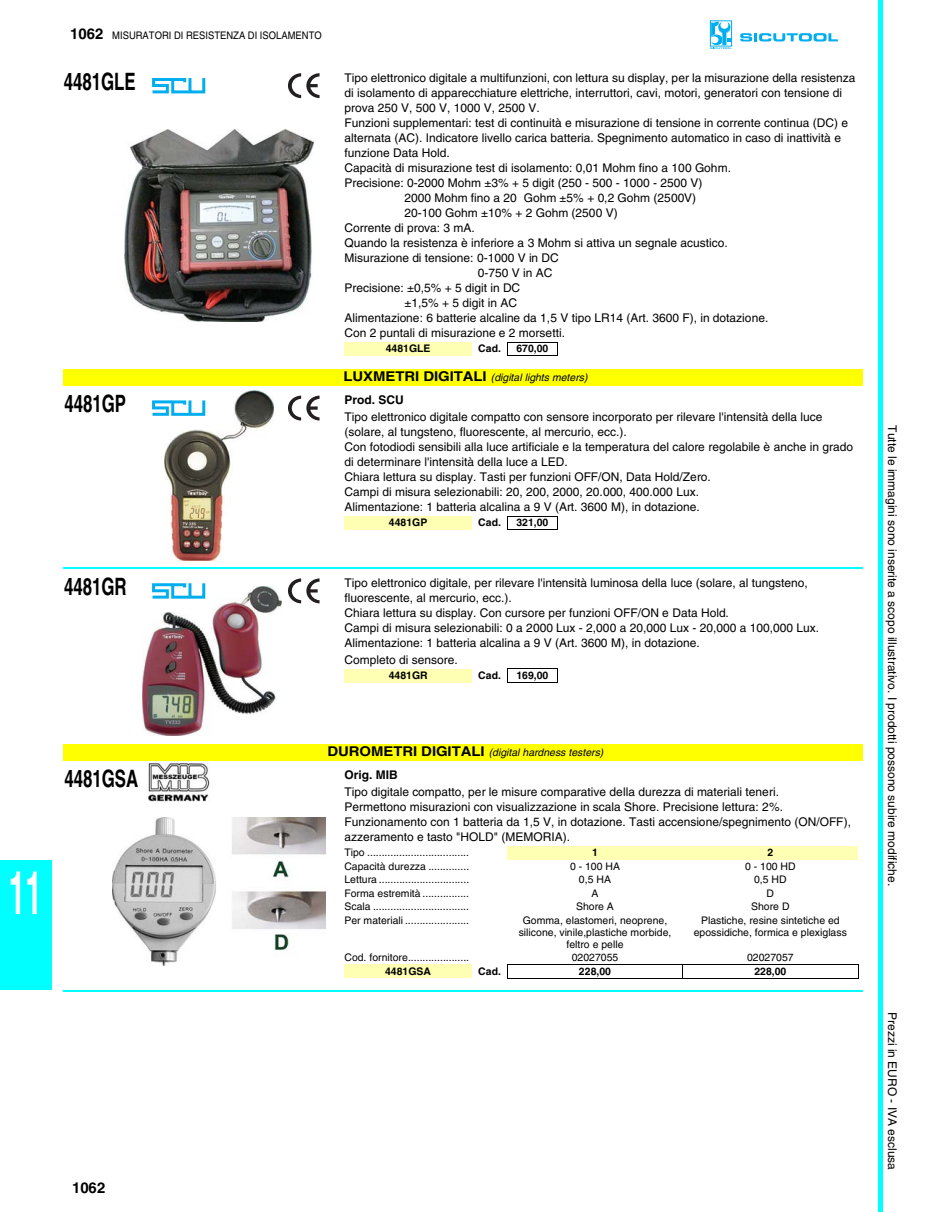
<style>
.page{position:relative;width:936px;height:1212px;background:#fff}
.page>*{position:absolute;margin:0;border:0;box-sizing:border-box;transform-origin:0 0}
.t1{font:700 60px "Helvetica";color:#fff;scale:.5 1}
.t2{font:700 24px "Helvetica";color:#000;scale:.7 1}
.t3{font:700 15px "Helvetica";color:#000}
.t4{font:12px/15px "Helvetica";color:#000}
.t5{font:700 12px "Helvetica";color:#000}
.t6{font:10.5px/12px "Helvetica";letter-spacing:.005em;color:#000;text-align:center}
.t7{font:italic 10.5px "Helvetica";color:#000}
.t8{font:700 10.5px "Helvetica";letter-spacing:.005em;color:#000}
.t9{font:10.5px "Helvetica";letter-spacing:.005em;color:#000;scale:.9 1}
.s1{font-weight:700;font-size:15px}
.s2{font-weight:700;font-style:normal;font-size:13.5px}
</style>
<div class="page">
<hr style="left:878px;top:0;width:4px;height:1212px;background:#0ff">
<div style="left:708px;top:19px;width:26px;height:30px;border:3px solid #fff"></div>
<svg style="left:710px;top:22px;width:22px;height:27px"></svg>
<svg style="left:740px;top:33px;width:98px;height:9px"></svg>
<div style="left:0;top:861px;width:51px;height:128px;background:#0ff"></div>
<hr style="left:0;top:860px;width:52px;height:2px;background:#0ff">
<hr style="left:50px;top:861px;width:2px;height:129px;background:#0ff">
<hr style="left:0;top:988px;width:51px;height:2px;background:#0ff">
<img style="left:124px;top:130px;width:190px;height:191px">
<div style="left:188px;top:77px;width:17px;height:16px;border:3px solid #00aeef"></div>
<svg style="left:152px;top:77px;width:40px;height:17px"></svg>
<svg style="left:288px;top:73px;width:32px;height:25px"></svg>
<div style="left:344px;top:342px;width:128px;height:14px;background:#ffffb3"></div>
<svg style="left:507px;top:343px;width:1px;height:12px"></svg>
<svg style="left:557px;top:343px;width:1px;height:12px"></svg>
<hr style="left:507px;top:342px;width:51px;height:1px;background:#000">
<hr style="left:507px;top:355px;width:51px;height:1px;background:#000">
<div style="left:64px;top:369px;width:799px;height:17px;background:#ff0"></div>
<svg style="left:288px;top:396px;width:32px;height:25px"></svg>
<img style="left:164px;top:390px;width:110px;height:170px">
<div style="left:149px;top:386px;width:59px;height:43px;background:#fff"></div>
<div style="left:188px;top:399px;width:17px;height:17px;border:3px solid #00aeef"></div>
<svg style="left:152px;top:399px;width:40px;height:17px"></svg>
<div style="left:344px;top:516px;width:128px;height:14px;background:#ffffb3"></div>
<svg style="left:507px;top:517px;width:1px;height:12px"></svg>
<svg style="left:557px;top:517px;width:1px;height:12px"></svg>
<hr style="left:507px;top:516px;width:51px;height:1px;background:#000">
<hr style="left:507px;top:529px;width:51px;height:1px;background:#000">
<hr style="left:64px;top:567px;width:799px;height:1px;background:#0ff">
<svg style="left:288px;top:578px;width:32px;height:25px"></svg>
<img style="left:143px;top:586px;width:139px;height:149px">
<div style="left:149px;top:569px;width:59px;height:43px;background:#fff"></div>
<div style="left:188px;top:582px;width:17px;height:17px;border:3px solid #00aeef"></div>
<svg style="left:152px;top:582px;width:40px;height:17px"></svg>
<div style="left:344px;top:669px;width:128px;height:13px;background:#ffffb3"></div>
<svg style="left:507px;top:670px;width:1px;height:12px"></svg>
<svg style="left:557px;top:670px;width:1px;height:12px"></svg>
<hr style="left:507px;top:669px;width:51px;height:1px;background:#000">
<hr style="left:507px;top:682px;width:51px;height:1px;background:#000">
<div style="left:64px;top:744px;width:799px;height:17px;background:#ff0"></div>
<img style="left:113px;top:818px;width:213px;height:147px">
<img style="left:148px;top:763px;width:62px;height:39px">
<div style="left:507px;top:846px;width:176px;height:14px;background:#ffffb3"></div>
<div style="left:683px;top:846px;width:175px;height:14px;background:#ffffb3"></div>
<div style="left:344px;top:965px;width:128px;height:13px;background:#ffffb3"></div>
<svg style="left:507px;top:965px;width:1px;height:13px"></svg>
<svg style="left:682px;top:965px;width:1px;height:13px"></svg>
<svg style="left:858px;top:965px;width:1px;height:13px"></svg>
<hr style="left:507px;top:964px;width:351px;height:1px;background:#000">
<hr style="left:507px;top:978px;width:351px;height:1px;background:#000">
<hr style="left:64px;top:990px;width:799px;height:2px;background:#0ff">
<h1 class="t1" style="left:9px;top:856px;width:68px">11</h1>
<p class="t9" style="left:70px;top:29px;width:281px"><span class="s1">1062</span> MISURATORI DI RESISTENZA DI ISOLAMENTO</p>
<h2 class="t2" style="left:64px;top:67px;width:104px">4481GLE</h2>
<p class="t4" style="left:344px;top:70px;width:512px">Tipo elettronico digitale a multifunzioni, con lettura su display, per la misurazione della resistenza</p>
<p class="t4" style="left:344px;top:85px;width:499px">di isolamento di apparecchiature elettriche, interruttori, cavi, motori, generatori con tensione di</p>
<p class="t4" style="left:344px;top:100px;width:197px">prova 250 V, 500 V, 1000 V, 2500 V.</p>
<p class="t4" style="left:344px;top:115px;width:505px">Funzioni supplementari: test di continuità e misurazione di tensione in corrente continua (DC) e</p>
<p class="t4" style="left:344px;top:130px;width:498px">alternata (AC). Indicatore livello carica batteria. Spegnimento automatico in caso di inattività e</p>
<p class="t4" style="left:344px;top:145px;width:107px">funzione Data Hold.</p>
<p class="t4" style="left:344px;top:160px;width:388px">Capacità di misurazione test di isolamento: 0,01 Mohm fino a 100 Gohm.</p>
<p class="t4" style="left:344px;top:175px;width:359px">Precisione: 0-2000 Mohm ±3% + 5 digit (250 - 500 - 1000 - 2500 V)</p>
<p class="t4" style="left:404px;top:190px;width:293px">2000 Mohm fino a 20 Gohm ±5% + 0,2 Gohm (2500V)</p>
<p class="t4" style="left:404px;top:205px;width:215px">20-100 Gohm ±10% + 2 Gohm (2500 V)</p>
<p class="t4" style="left:344px;top:220px;width:132px">Corrente di prova: 3 mA.</p>
<p class="t4" style="left:344px;top:235px;width:385px">Quando la resistenza è inferiore a 3 Mohm si attiva un segnale acustico.</p>
<p class="t4" style="left:344px;top:250px;width:216px">Misurazione di tensione: 0-1000 V in DC</p>
<p class="t4" style="left:478px;top:265px;width:76px">0-750 V in AC</p>
<p class="t4" style="left:344px;top:280px;width:177px">Precisione: ±0,5% + 5 digit in DC</p>
<p class="t4" style="left:404px;top:295px;width:114px">±1,5% + 5 digit in AC</p>
<p class="t4" style="left:344px;top:310px;width:425px">Alimentazione: 6 batterie alcaline da 1,5 V tipo LR14 (Art. 3600 F), in dotazione.</p>
<p class="t4" style="left:344px;top:325px;width:222px">Con 2 puntali di misurazione e 2 morsetti.</p>
<p class="t8" style="left:386px;top:342px;width:46px">4481GLE</p>
<p class="t8" style="left:478px;top:342px;width:24px">Cad.</p>
<p class="t8" style="left:516px;top:342px;width:33px">670,00</p>
<p class="t7" style="left:344px;top:374px;width:246px"><span class="s2">LUXMETRI DIGITALI</span> (digital lights meters)</p>
<h2 class="t2" style="left:65px;top:389px;width:90px">4481GP</h2>
<p class="t5" style="left:344px;top:393px;width:61px">Prod. SCU</p>
<p class="t4" style="left:344px;top:409px;width:510px">Tipo elettronico digitale compatto con sensore incorporato per rilevare l'intensità della luce (solare, al tungsteno, fluorescente, al mercurio, ecc.).<br>Con fotodiodi sensibili alla luce artificiale e la temperatura del calore regolabile è anche in grado di determinare l'intensità della luce a LED.<br>Chiara lettura su display. Tasti per funzioni OFF/ON, Data Hold/Zero.<br>Campi di misura selezionabili: 20, 200, 2000, 20.000, 400.000 Lux.<br>Alimentazione: 1 batteria alcalina a 9 V (Art. 3600 M), in dotazione.</p>
<p class="t8" style="left:389px;top:516px;width:40px">4481GP</p>
<p class="t8" style="left:478px;top:516px;width:24px">Cad.</p>
<p class="t8" style="left:516px;top:516px;width:33px">321,00</p>
<h2 class="t2" style="left:64px;top:572px;width:91px">4481GR</h2>
<p class="t4" style="left:344px;top:575px;width:476px">Tipo elettronico digitale, per rilevare l'intensità luminosa della luce (solare, al tungsteno, fluorescente, al mercurio, ecc.).<br>Chiara lettura su display. Con cursore per funzioni OFF/ON e Data Hold.<br>Campi di misura selezionabili: 0 a 2000 Lux - 2,000 a 20,000 Lux - 20,000 a 100,000 Lux.<br>Alimentazione: 1 batteria alcalina a 9 V (Art. 3600 M), in dotazione.</p>
<p class="t4" style="left:344px;top:652px;width:115px">Completo di sensore.</p>
<p class="t8" style="left:389px;top:669px;width:41px">4481GR</p>
<p class="t8" style="left:478px;top:669px;width:24px">Cad.</p>
<p class="t8" style="left:516px;top:669px;width:33px">169,00</p>
<p class="t7" style="left:328px;top:749px;width:277px"><span class="s2">DUROMETRI DIGITALI</span> (digital hardness testers)</p>
<h2 class="t2" style="left:64px;top:764px;width:107px">4481GSA</h2>
<p class="t5" style="left:344px;top:768px;width:55px">Orig. MIB</p>
<p class="t4" style="left:344px;top:784px;width:508px">Tipo digitale compatto, per le misure comparative della durezza di materiali teneri.<br>Permettono misurazioni con visualizzazione in scala Shore. Precisione lettura: 2%.<br>Funzionamento con 1 batteria da 1,5 V, in dotazione. Tasti accensione/spegnimento (ON/OFF), azzeramento e tasto "HOLD" (MEMORIA).</p>
<p class="t6" style="left:344px;top:846px;width:126px">Tipo ...................................</p>
<p class="t8" style="left:592px;top:846px;width:7px">1</p>
<p class="t8" style="left:767px;top:846px;width:7px">2</p>
<p class="t6" style="left:344px;top:860px;width:126px">Capacità durezza ..............</p>
<p class="t6" style="left:570px;top:860px;width:52px">0 - 100 HA</p>
<p class="t6" style="left:745px;top:860px;width:52px">0 - 100 HD</p>
<p class="t6" style="left:344px;top:873px;width:126px">Lettura ...............................</p>
<p class="t6" style="left:579px;top:873px;width:34px">0,5 HA</p>
<p class="t6" style="left:754px;top:873px;width:34px">0,5 HD</p>
<p class="t6" style="left:344px;top:887px;width:126px">Forma estremità ................</p>
<p class="t6" style="left:592px;top:887px;width:8px">A</p>
<p class="t6" style="left:767px;top:887px;width:9px">D</p>
<p class="t6" style="left:344px;top:900px;width:126px">Scala .................................</p>
<p class="t6" style="left:576px;top:900px;width:39px">Shore A</p>
<p class="t6" style="left:751px;top:900px;width:40px">Shore D</p>
<p class="t6" style="left:344px;top:914px;width:126px">Per materiali ......................</p>
<p class="t6" style="left:519px;top:914px;width:154px">Gomma, elastomeri, neoprene, silicone, vinile,plastiche morbide, feltro e pelle</p>
<p class="t6" style="left:694px;top:914px;width:155px">Plastiche, resine sintetiche ed epossidiche, formica e plexiglass</p>
<p class="t6" style="left:344px;top:951px;width:126px">Cod. fornitore.....................</p>
<p class="t6" style="left:572px;top:951px;width:48px">02027055</p>
<p class="t6" style="left:747px;top:951px;width:48px">02027057</p>
<p class="t8" style="left:385px;top:965px;width:47px">4481GSA</p>
<p class="t8" style="left:478px;top:965px;width:24px">Cad.</p>
<p class="t8" style="left:579px;top:965px;width:34px">228,00</p>
<p class="t8" style="left:754px;top:965px;width:34px">228,00</p>
<p class="t3" style="left:72px;top:1179px;width:35px">1062</p>
<p class="t4" style="left:900px;top:425px;width:462px;rotate:90deg">Tutte le immagini sono inserite a scopo illustrativo. I prodotti possono subire modifiche.</p>
<p class="t4" style="left:900px;top:1012px;width:159px;rotate:90deg">Prezzi in EURO - IVA esclusa</p>
</div>
